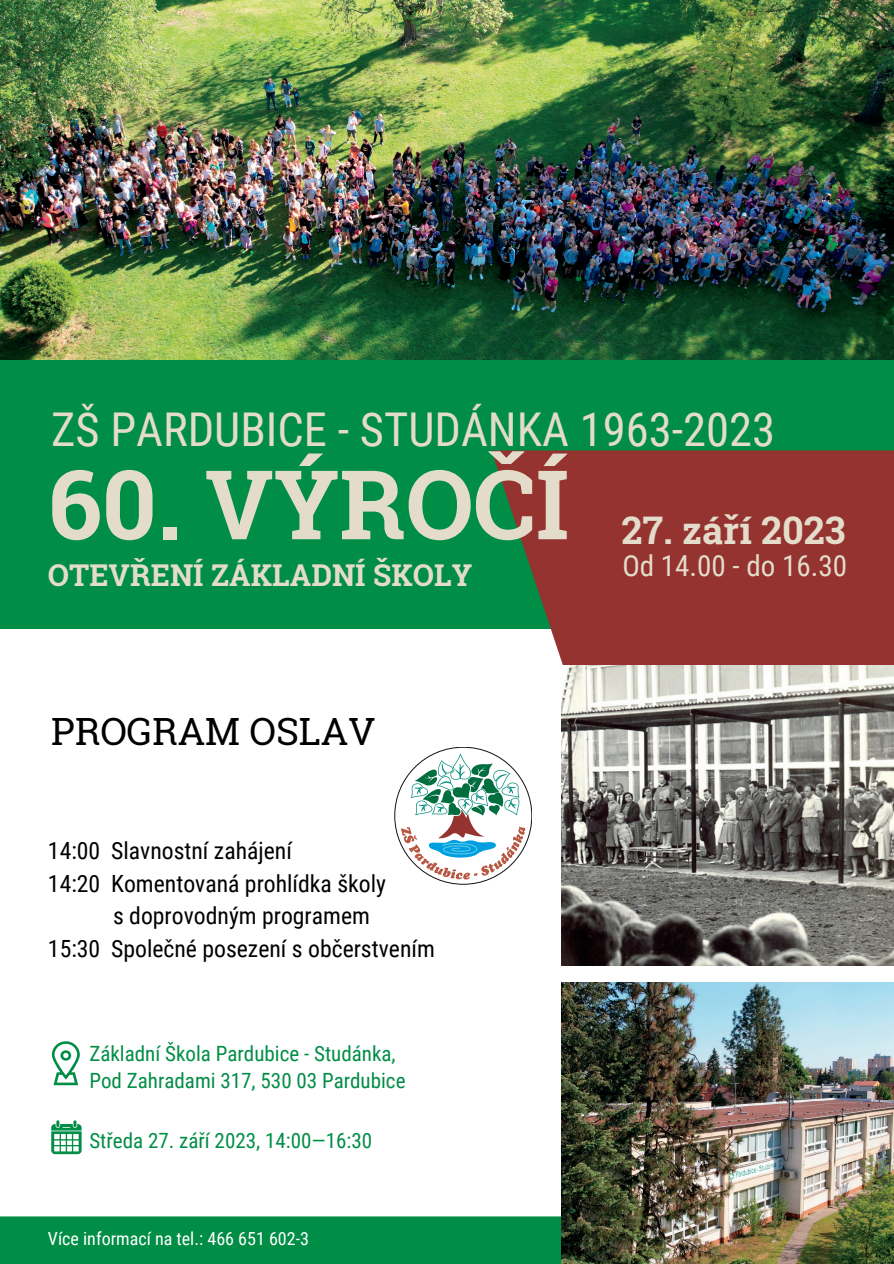
<style>
.page{position:relative;width:894px;height:1264px;background:#fff}
.page>*{position:absolute;margin:0;border:0;box-sizing:border-box;transform-origin:0 0}
.t1{font:700 96.15px "Roboto Slab";color:#e3dcca}
.t2{font:46.5px "Roboto Condensed";color:#e3dcca}
.t3{font:700 38.1px "Roboto Slab";color:#e3dcca}
.t4{font:37.5px "Roboto Slab";color:#000}
.t5{font:700 30px "Roboto Slab";color:#e3dcca}
.t6{font:29.1px "Roboto Condensed";color:#e3dcca}
.t7{font:23.7px "Roboto Condensed";color:#000}
.t8{font:21px "Roboto Condensed";color:#008d46}
.t9{font:18px "Roboto Condensed";color:#fff}
</style>
<div class="page">
<img style="left:561px;top:665px;width:332px;height:300px">
<img style="left:0;top:0;width:893px;height:360px">
<div style="left:0;top:360px;width:893px;height:268px;background:#008d46"></div>
<svg style="left:491px;top:450px;width:402px;height:215px;background:#8d3e36"></svg>
<div style="left:0;top:1216px;width:600px;height:47px;background:#008d46"></div>
<img style="left:561px;top:982px;width:332px;height:281px">
<svg style="left:401px;top:753px;width:124px;height:126px"></svg>
<svg style="left:52px;top:1041px;width:28px;height:44px"></svg>
<svg style="left:51px;top:1120px;width:31px;height:34px"></svg>
<p class="t2" style="left:51px;top:403px;width:725px">ZŠ PARDUBICE - STUDÁNKA 1963-2023</p>
<p class="t1" style="left:48px;top:438px;width:522px">60. VÝROČÍ</p>
<p class="t5" style="left:48px;top:554px;width:425px">OTEVŘENÍ ZÁKLADNÍ ŠKOLY</p>
<p class="t6" style="left:622px;top:549px;width:226px">Od 14.00 - do 16.30</p>
<p class="t3" style="left:621px;top:503px;width:225px">27. září 2023</p>
<p class="t4" style="left:51px;top:705px;width:325px">PROGRAM OSLAV</p>
<p class="t7" style="left:48px;top:837px;width:245px">14:00 Slavnostní zahájení</p>
<p class="t7" style="left:48px;top:869px;width:339px">14:20 Komentovaná prohlídka školy</p>
<p class="t7" style="left:113px;top:902px;width:258px">s doprovodným programem</p>
<p class="t7" style="left:48px;top:934px;width:388px">15:30 Společné posezení s občerstvením</p>
<p class="t8" style="left:89px;top:1041px;width:308px">Základní Škola Pardubice - Studánka,</p>
<p class="t8" style="left:89px;top:1068px;width:317px">Pod Zahradami 317, 530 03 Pardubice</p>
<p class="t8" style="left:89px;top:1128px;width:284px">Středa 27. září 2023, 14:00—16:30</p>
<p class="t9" style="left:48px;top:1227px;width:262px">Více informací na tel.: 466 651 602-3</p>
</div>
